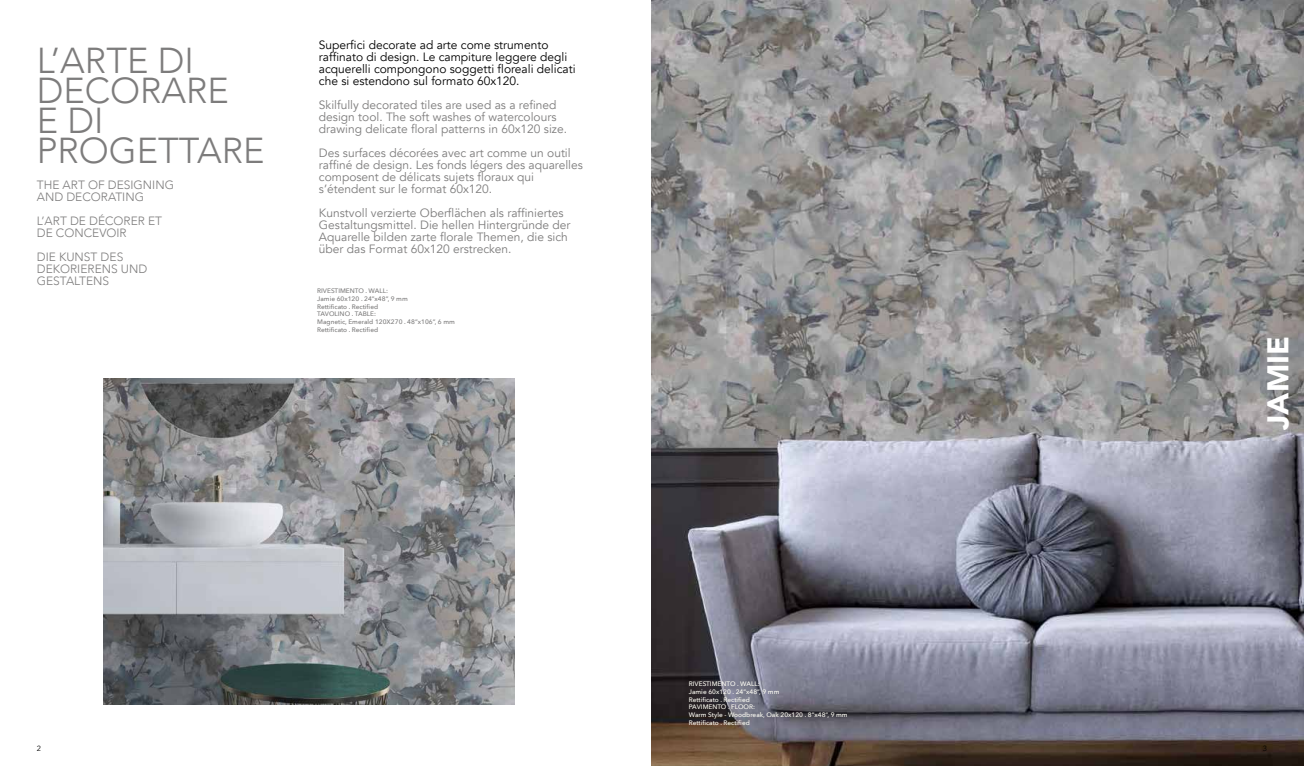
<style>
.page{position:relative;width:1304px;height:766px;background:#fff}
.page>*{position:absolute;margin:0;border:0;box-sizing:border-box;transform-origin:0 0}
.t1{font:300 36px/30px "Avenir";color:#7d7c7c}
.t2{font:900 30px "Avenir";color:#fff}
.t3{font:12px/12px "Avenir";color:#7d7c7c}
.t4{font:12px/12px "Avenir";color:#000}
.t5{font:300 12px/12px "Avenir";color:#7d7c7c}
.t6{font:7.5px "Avenir Next";color:#000}
.t7{font:500 6.5px/7.8px "Avenir Next";color:#fffef5}
.t8{font:500 6.5px/7.8px "Avenir Next";color:#7d7c7c}
</style>
<div class="page">
<img style="left:652px;top:0;width:652px;height:765px">
<img style="left:104px;top:378px;width:411px;height:326px">
<h1 class="t1" style="left:37px;top:46px;width:229px">L’ARTE DI<br>DECORARE<br>E DI<br>PROGETTARE</h1>
<p class="t5" style="left:37px;top:179px;width:139px">THE ART OF DESIGNING<br>AND DECORATING</p>
<p class="t5" style="left:37px;top:215px;width:127px">L’ART DE DÉCORER ET<br>DE CONCEVOIR</p>
<p class="t5" style="left:37px;top:251px;width:112px">DIE KUNST DES<br>DEKORIERENS UND<br>GESTALTENS</p>
<p class="t4" style="left:319px;top:39px;width:258px">Superfici decorate ad arte come strumento raffinato di design. Le campiture leggere degli acquerelli compongono soggetti floreali delicati che si estendono sul formato 60x120.</p>
<p class="t3" style="left:319px;top:99px;width:250px">Skilfully decorated tiles are used as a refined design tool. The soft washes of watercolours drawing delicate floral patterns in 60x120 size.</p>
<p class="t3" style="left:319px;top:147px;width:266px">Des surfaces décorées avec art comme un outil raffiné de design. Les fonds légers des aquarelles composent de délicats sujets floraux qui s’étendent sur le format 60x120.</p>
<p class="t3" style="left:319px;top:207px;width:253px">Kunstvoll verzierte Oberflächen als raffiniertes Gestaltungsmittel. Die hellen Hintergründe der Aquarelle bilden zarte florale Themen, die sich über das Format 60x120 erstrecken.</p>
<p class="t8" style="left:317px;top:286px;width:139px">RIVESTIMENTO . WALL:<br>Jamie 60x120 . 24”x48”, 9 mm<br>Rettificato . Rectified<br>TAVOLINO . TABLE:<br>Magnetic, Emerald 120X270 . 48”x106”, 6 mm<br>Rettificato . Rectified</p>
<p class="t7" style="left:689px;top:679px;width:160px">RIVESTIMENTO . WALL:<br>Jamie 60x120 . 24”x48”, 9 mm<br>Rettificato . Rectified<br>PAVIMENTO . FLOOR:<br>Warm Style - Woodbreak, Oak 20x120 . 8”x48”, 9 mm<br>Rettificato . Rectified</p>
<h2 class="t2" style="left:1252px;top:429px;width:95px;rotate:-90deg">JAMIE</h2>
<p class="t6" style="left:37px;top:742px;width:6px">2</p>
<p class="t6" style="left:1263px;top:742px;width:6px">3</p>
</div>
